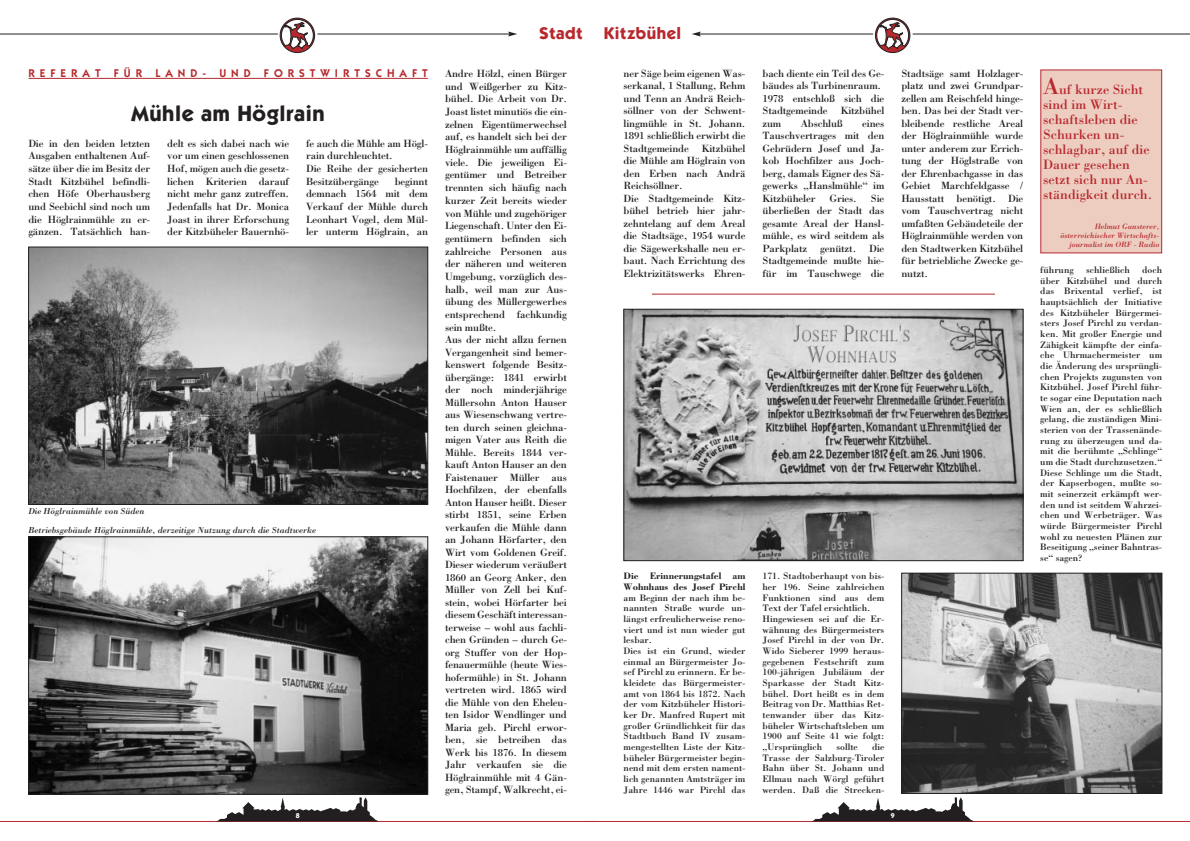
<style>
.page{position:relative;width:1190px;height:841px;background:#fff}
.page>*{position:absolute;margin:0;border:0;box-sizing:border-box;transform-origin:0 0}
.t1{font:700 22px "Itc Kabel";letter-spacing:.03em;color:#231f20}
.t2{font:700 17px "Itc Kabel";letter-spacing:.03em;color:#b7282e}
.t3{font:14px/15px "Bodoni";color:#b7282e}
.t4{font:600 11.3px "Itc Kabel";letter-spacing:.445em;color:#b7282e}
.t5{font:10.8px/12.6px "Bodoni";letter-spacing:-.015em;color:#231f20;text-align:justify}
.t6{font:9.7px/10.7px "Bodoni";color:#231f20}
.t7{font:700 9.7px/10.7px "Bodoni";color:#231f20}
.t8{font:italic 9px/19px "Bodoni";color:#231f20}
.t9{font:italic 8px/9px "Bodoni";color:#b7282e;text-align:right}
.t10{font:700 7px "Itc Kabel";color:#fff}
.s1{font-size:24px}
</style>
<div class="page">
<hr style="left:699px;top:34px;width:491px;height:1px;background:#231f20">
<svg style="left:692px;top:32px;width:9px;height:5px"></svg>
<svg style="left:873px;top:16px;width:40px;height:39px"></svg>
<svg style="left:875px;top:18px;width:35px;height:35px"></svg>
<hr style="left:0;top:821px;width:595px;height:1px;background:#b7282e">
<hr style="left:0;top:34px;width:510px;height:1px;background:#231f20">
<svg style="left:508px;top:32px;width:9px;height:5px"></svg>
<svg style="left:278px;top:16px;width:40px;height:39px"></svg>
<svg style="left:280px;top:18px;width:35px;height:35px"></svg>
<svg style="left:216px;top:797px;width:163px;height:25px"></svg>
<hr style="left:29px;top:78px;width:399px;height:1px;background:#b7282e">
<img style="left:30px;top:249px;width:396px;height:254px">
<div style="left:28px;top:247px;width:400px;height:258px;border:1px solid #231f20"></div>
<img style="left:30px;top:539px;width:396px;height:253px">
<div style="left:28px;top:537px;width:400px;height:257px;border:1px solid #231f20"></div>
<hr style="left:584px;top:821px;width:606px;height:1px;background:#b7282e">
<svg style="left:811px;top:797px;width:163px;height:25px"></svg>
<hr style="left:652px;top:294px;width:343px;height:1px;background:#b7282e">
<img style="left:626px;top:311px;width:395px;height:248px">
<div style="left:624px;top:309px;width:399px;height:252px;border:1px solid #231f20"></div>
<img style="left:903px;top:575px;width:257px;height:217px">
<div style="left:901px;top:573px;width:261px;height:221px;border:1px solid #231f20"></div>
<div style="left:1041px;top:70px;width:121px;height:183px;background:#edcdc0"></div>
<div style="left:1040px;top:69px;width:122px;height:184px;border:1px solid #b7282e"></div>
<p class="t4" style="left:29px;top:69px;width:401px">REFERAT FÜR LAND- UND FORSTWIRTSCHAFT</p>
<h1 class="t1" style="left:132px;top:106px;width:195px">Mühle am Höglrain</h1>
<p class="t5" style="left:28px;top:138px;width:123px">Die in den beiden letzten Ausgaben enthaltenen Auf&shy;sätze über die im Besitz der Stadt Kitzbühel befindli&shy;chen Höfe Oberhausberg und Seebichl sind noch um die Höglrainmühle zu er&shy;gänzen. Tatsächlich han-</p>
<p class="t5" style="left:167px;top:138px;width:123px">delt es sich dabei nach wie vor um einen geschlossenen Hof, mögen auch die gesetz&shy;lichen Kriterien darauf nicht mehr ganz zutreffen.<br>Jedenfalls hat Dr. Monica Joast in ihrer Erforschung der Kitzbüheler Bauernhö-</p>
<p class="t5" style="left:306px;top:138px;width:123px;text-align:left">fe auch die Mühle am Högl&shy;rain durchleuchtet.<br>Die Reihe der gesicherten<br>Besitzübergänge</p>
<p class="t5" style="left:306px;top:176px;width:123px;text-indent:89px">beginnt demnach 1564 mit dem Verkauf der Mühle durch Leonhart Vogel, dem Mül&shy;ler unterm Höglrain, an</p>
<p class="t8" style="left:28px;top:502px;width:289px">Die Höglrainmühle von Süden<br>Betriebsgebäude Höglrainmühle, derzeitige Nutzung durch die Stadtwerke</p>
<p class="t10" style="left:296px;top:813px;width:5px">8</p>
<h2 class="t2" style="left:539px;top:27px;width:45px">Stadt</h2>
<h2 class="t2" style="left:604px;top:27px;width:79px">Kitzbühel</h2>
<p class="t5" style="left:445px;top:68px;width:123px;text-align:left">Andre Hölzl, einen Bürger und Weißgerber zu Kitz&shy;bühel. Die Arbeit von Dr.<br>Joast listet minutiös die ein&shy;zelnen Eigentümerwechsel auf, es handelt sich bei der<br>Höglrainmühle um auffällig viele. Die jeweiligen Ei&shy;gentümer und Betreiber trennten sich häufig nach kurzer Zeit bereits wieder von Mühle und zugehöriger<br>Liegenschaft. Unter den Ei&shy;gentümern befinden sich zahlreiche Personen aus der näheren und weiteren<br>Umgebung, vorzüglich des&shy;halb, weil man zur Aus&shy;übung des Müllergewerbes entsprechend fachkundig sein mußte.<br>Aus der nicht allzu fernen<br>Vergangenheit sind bemer&shy;kenswert folgende Besitz&shy;übergänge: 1841 erwirbt der noch minderjährige<br>Müllersohn Anton Hauser aus Wiesenschwang vertre&shy;ten durch seinen gleichna&shy;migen Vater aus Reith die<br>Mühle. Bereits 1844 ver&shy;kauft Anton Hauser an den<br>Faistenauer Müller aus<br>Hochfilzen, der ebenfalls<br>Anton Hauser heißt. Dieser stirbt 1851, seine Erben verkaufen die Mühle dann an Johann Hörfarter, den<br>Wirt vom Goldenen Greif.<br>Dieser wiederum veräußert<br>1860 an Georg Anker, den<br>Müller von Zell bei Kuf&shy;stein, wobei Hörfarter bei diesem Geschäft interessan&shy;terweise – wohl aus fachli&shy;chen Gründen – durch Ge&shy;org Stuffer von der Hop&shy;fenauermühle (heute Wies&shy;hofermühle) in St. Johann vertreten wird. 1865 wird die Mühle von den Eheleu&shy;ten Isidor Wendlinger und<br>Maria geb. Pirchl erwor&shy;ben, sie betreiben das<br>Werk bis 1876. In diesem<br>Jahr verkaufen sie die<br>Höglrainmühle mit 4 Gän&shy;gen, Stampf, Walkrecht, ei-</p>
<p class="t5" style="left:624px;top:68px;width:123px;text-align:left">ner Säge beim eigenen Was&shy;serkanal, 1 Stallung, Rehm und Tenn an Andrä Reich&shy;söllner von der Schwent&shy;lingmühle in St. Johann.<br>1891 schließlich erwirbt die<br>Stadtgemeinde Kitzbühel die Mühle am Höglrain von den Erben nach Andrä<br>Reichsöllner.<br>Die Stadtgemeinde Kitz&shy;bühel betrieb hier jahr&shy;zehntelang auf dem Areal die Stadtsäge, 1954 wurde die Sägewerkshalle neu er&shy;baut. Nach Errichtung des<br>Elektrizitätswerks Ehren-</p>
<p class="t5" style="left:763px;top:68px;width:123px;text-align:left">bach diente ein Teil des Ge&shy;bäudes als Turbinenraum.<br>1978 entschloß sich die<br>Stadtgemeinde Kitzbühel zum</p>
<p class="t5" style="left:801px;top:118px;width:44px">Abschluß</p>
<p class="t5" style="left:763px;top:118px;width:123px;text-indent:100px">eines Tauschvertrages mit den Gebrüdern Josef und Ja&shy;kob Hochfilzer aus Joch&shy;berg, damals Eigner des Sä&shy;gewerks „Hanslmühle“ im Kitzbüheler</p>
<p class="t5" style="left:763px;top:193px;width:123px;text-indent:108px">Sie überließen der Stadt das gesamte Areal der Hansl&shy;mühle, es wird seitdem als Parkplatz genützt. Die Stadtgemeinde mußte hie&shy;für im Tauschwege die</p>
<p class="t5" style="left:830px;top:193px;width:29px">Gries.</p>
<p class="t7" style="left:624px;top:572px;width:123px">Die Erinnerungstafel am<br>Wohnhaus des Josef Pirchl</p>
<p class="t6" style="left:624px;top:593px;width:123px">am Beginn der nach ihm be&shy;nannten Straße wurde un&shy;längst erfreulicherweise reno&shy;viert und ist nun wieder gut lesbar.<br>Dies ist ein Grund, wieder einmal an Bürgermeister Jo&shy;sef Pirchl zu erinnern. Er be&shy;kleidete das Bürgermeister&shy;amt von 1864 bis 1872. Nach der vom Kitzbüheler Histori&shy;ker Dr. Manfred Rupert mit großer Gründlichkeit für das<br>Stadtbuch Band IV zusam&shy;mengestellten Liste der Kitz&shy;büheler Bürgermeister begin&shy;nend mit dem ersten nament&shy;lich genannten Amtsträger im<br>Jahre 1446 war Pirchl das</p>
<p class="t6" style="left:763px;top:572px;width:123px">171. Stadtoberhaupt von bis&shy;her 196. Seine zahlreichen<br>Funktionen sind aus dem<br>Text der Tafel ersichtlich.<br>Hingewiesen sei auf die Er&shy;wähnung des Bürgermeisters<br>Josef Pirchl in der von Dr.<br>Wido Sieberer 1999 heraus&shy;gegebenen Festschrift zum<br>100-jährigen Jubiläum der<br>Sparkasse der Stadt Kitz&shy;bühel. Dort heißt es in dem<br>Beitrag von Dr. Matthias Ret&shy;tenwander über das Kitz&shy;büheler Wirtschaftsleben um<br>1900 auf Seite 41 wie folgt: „Ursprünglich</p>
<p class="t6" style="left:763px;top:742px;width:123px;text-align:justify;text-indent:109px">die Trasse der Salzburg-Tiroler Bahn über St. Johann und Ellmau nach Wörgl geführt werden. Daß die Strecken-</p>
<p class="t6" style="left:836px;top:742px;width:23px">sollte</p>
<p class="t5" style="left:901px;top:68px;width:123px">Stadtsäge samt Holzlager&shy;platz und zwei Grundpar&shy;zellen am Reischfeld hinge&shy;ben. Das bei der Stadt ver&shy;bleibende restliche Areal der Höglrainmühle wurde unter anderem zur Errich&shy;tung der Höglstraße von der Ehrenbachgasse in das Gebiet Marchfeldgasse / Hausstatt benötigt. Die vom Tauschvertrag nicht umfaßten Gebäudeteile der Höglrainmühle werden von den Stadtwerken Kitzbühel für betriebliche Zwecke ge&shy;nutzt.</p>
<p class="t10" style="left:891px;top:813px;width:5px">9</p>
<p class="t3" style="left:1043px;top:83px;width:111px"><span class="s1">A</span>uf kurze Sicht sind im Wirt&shy;schaftsleben die<br>Schurken un&shy;schlagbar, auf die<br>Dauer gesehen setzt sich nur An&shy;ständigkeit durch.</p>
<p class="t9" style="left:1061px;top:222px;width:100px">Helmut Gansterer, österreichischer Wirtschafts&shy;journalist im ORF - Radio</p>
<p class="t6" style="left:1040px;top:266px;width:123px;text-align:justify;text-indent:102px">doch über Kitzbühel und durch das Brixental verlief, ist hauptsächlich der Initiative des Kitzbüheler Bürgermei&shy;sters Josef Pirchl zu verdan&shy;ken. Mit großer Energie und Zähigkeit kämpfte der einfa&shy;che Uhrmachermeister um die Änderung des ursprüngli&shy;chen Projekts zugunsten von Kitzbühel. Josef Pirchl führ&shy;te sogar eine Deputation nach Wien an, der es schließlich gelang, die zuständigen Mini&shy;sterien von der Trassenände&shy;rung zu überzeugen und da&shy;mit die berühmte „Schlinge“ um die Stadt durchzusetzen.“ Diese Schlinge um die Stadt, der Kapserbogen, mußte so&shy;mit seinerzeit erkämpft wer&shy;den und ist seitdem Wahrzei&shy;chen und Werbeträger. Was würde Bürgermeister Pirchl wohl zu neuesten Plänen zur Beseitigung „seiner Bahntras&shy;se“ sagen?</p>
<p class="t6" style="left:1040px;top:266px;width:35px">führung</p>
<p class="t6" style="left:1086px;top:266px;width:45px">schließlich</p>
</div>
